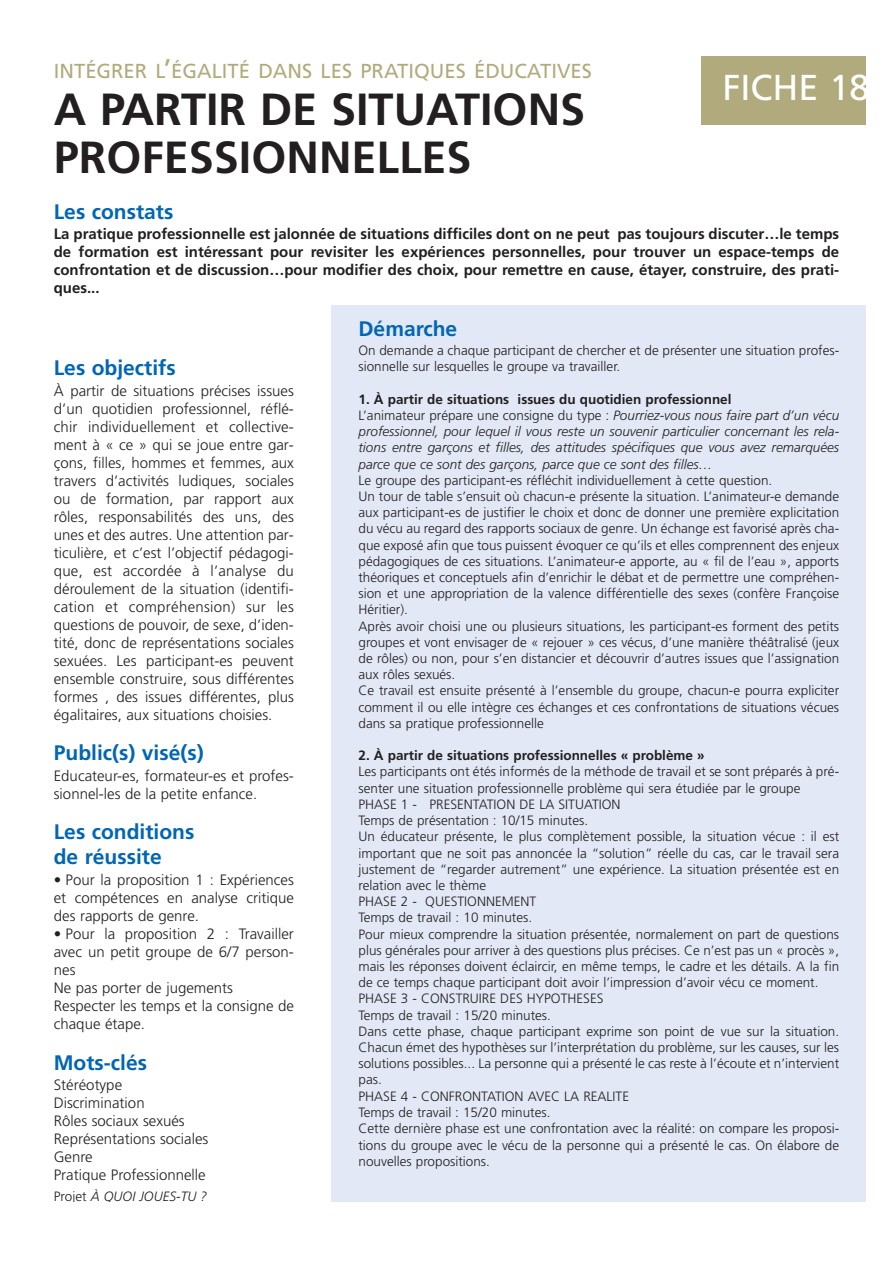
<style>
.page{position:relative;width:893px;height:1263px;background:#fff}
.page>*{position:absolute;margin:0;border:0;box-sizing:border-box;transform-origin:0 0}
.t1{font:700 45px/48px "Frutiger";color:#231f20}
.t2{font:36px "Frutiger";color:#fff}
.t3{font:700 21px/25.2px "Frutiger";color:#0166b3}
.t4{font:20.25px "Frutiger";color:#b1aa7d}
.t5{font:300 15px/18px "Frutiger";color:#231f20}
.t6{font:700 15px/18px "Frutiger";color:#231f20;text-align:justify}
.t7{font:300 13.5px/16.2px "Frutiger";color:#231f20}
.t8{font:italic 300 13.5px/16.2px "Frutiger";color:#231f20}
.t9{font:700 13.5px "Frutiger";color:#231f20}
.s1{font-size:27px}
.s2{font-style:normal}
.s3{font-weight:700;font-style:normal}
</style>
<div class="page">
<div style="left:331px;top:305px;width:535px;height:897px;background:#e2e8f5"></div>
<div style="left:701px;top:56px;width:165px;height:69px;background:#b1aa7d"></div>
<h3 class="t4" style="left:54px;top:62px;width:539px">INTÉGRER L<span class="s1">’</span>ÉGALITÉ DANS LES PRATIQUES ÉDUCATIVES</h3>
<h2 class="t2" style="left:722px;top:73px;width:149px">FICHE 18</h2>
<h1 class="t1" style="left:54px;top:89px;width:533px">A PARTIR DE SITUATIONS<br>PROFESSIONNELLES</h1>
<h3 class="t3" style="left:54px;top:201px;width:121px">Les constats</h3>
<p class="t6" style="left:54px;top:226px;width:786px">La pratique professionnelle est jalonnée de situations difficiles dont on ne peut pas toujours discuter…le temps de formation est intéressant pour revisiter les expériences personnelles, pour trouver un espace-temps de confrontation et de discussion…pour modifier des choix, pour remettre en cause, étayer, construire, des prati&shy;ques...</p>
<h3 class="t3" style="left:54px;top:357px;width:123px">Les objectifs</h3>
<p class="t5" style="left:54px;top:382px;width:242px;text-align:justify">À partir de situations précises issues d’un quotidien professionnel, réflé&shy;chir individuellement et collective&shy;ment à « ce » qui se joue entre gar&shy;çons, filles, hommes et femmes, aux travers d’activités ludiques, sociales ou de formation, par rapport aux rôles, responsabilités des uns, des unes et des autres. Une attention par&shy;ticulière, et c’est l’objectif pédagogi&shy;que, est accordée à l’analyse du déroulement de la situation (identifi&shy;cation et compréhension) sur les questions de pouvoir, de sexe, d’iden&shy;tité, donc de représentations sociales sexuées. Les participant-es peuvent ensemble construire, sous différentes formes , des issues différentes, plus égalitaires, aux situations choisies.</p>
<h3 class="t3" style="left:54px;top:742px;width:151px">Public(s) visé(s)</h3>
<p class="t5" style="left:54px;top:768px;width:241px">Educateur-es, formateur-es et profes&shy;sionnel-les de la petite enfance.</p>
<h3 class="t3" style="left:54px;top:821px;width:142px">Les conditions de réussite</h3>
<p class="t5" style="left:54px;top:872px;width:242px;text-align:justify">• Pour la proposition 1 : Expériences et compétences en analyse critique des rapports de genre.</p>
<p class="t5" style="left:54px;top:926px;width:242px">• Pour la proposition 2 : Travailler avec un petit groupe de 6/7 person&shy;nes<br>Ne pas porter de jugements<br>Respecter les temps et la consigne de chaque étape.</p>
<h3 class="t3" style="left:54px;top:1051px;width:95px">Mots-clés</h3>
<p class="t5" style="left:54px;top:1077px;width:156px">Stéréotype<br>Discrimination<br>Rôles sociaux sexués<br>Représentations sociales<br>Genre<br>Pratique Professionnelle</p>
<p class="t8" style="left:54px;top:1189px;width:155px"><span class="s2">Projet</span> À QUOI JOUES-TU ?</p>
<h3 class="t3" style="left:358px;top:317px;width:100px">Démarche</h3>
<p class="t7" style="left:358px;top:343px;width:482px">On demande a chaque participant de chercher et de présenter une situation profes&shy;sionnelle sur lesquelles le groupe va travailler.</p>
<p class="t8" style="left:358px;top:392px;width:482px"><span class="s3">1. À partir de situations issues du quotidien professionnel<br></span><span class="s2">L’animateur prépare une consigne du type :</span> Pourriez-vous nous faire part d’un vécu professionnel, pour lequel il vous reste un souvenir particulier concernant les rela&shy;tions entre garçons et filles, des attitudes spécifiques que vous avez remarquées parce que ce sont des garçons, parce que ce sont des filles…</p>
<p class="t7" style="left:358px;top:473px;width:482px">Le groupe des participant-es réfléchit individuellement à cette question.<br>Un tour de table s’ensuit où chacun-e présente la situation. L’animateur-e demande aux participant-es de justifier le choix et donc de donner une première explicitation du vécu au regard des rapports sociaux de genre. Un échange est favorisé après cha&shy;que exposé afin que tous puissent évoquer ce qu’ils et elles comprennent des enjeux pédagogiques de ces situations. L’animateur-e apporte, au « fil de l’eau », apports théoriques et conceptuels afin d’enrichir le débat et de permettre une compréhen&shy;sion et une appropriation de la valence différentielle des sexes (confère Françoise Héritier).<br>Après avoir choisi une ou plusieurs situations, les participant-es forment des petits groupes et vont envisager de « rejouer » ces vécus, d’une manière théâtralisé (jeux de rôles) ou non, pour s’en distancier et découvrir d’autres issues que l’assignation aux rôles sexués.<br>Ce travail est ensuite présenté à l’ensemble du groupe, chacun-e pourra expliciter comment il ou elle intègre ces échanges et ces confrontations de situations vécues dans sa pratique professionnelle</p>
<p class="t9" style="left:358px;top:750px;width:348px">2. À partir de situations professionnelles « problème »</p>
<p class="t7" style="left:358px;top:765px;width:482px">Les participants ont étés informés de la méthode de travail et se sont préparés à pré&shy;senter une situation professionnelle problème qui sera étudiée par le groupe PHASE 1 - PRESENTATION DE LA SITUATION<br>Temps de présentation : 10/15 minutes.<br>Un éducateur présente, le plus complètement possible, la situation vécue : il est important que ne soit pas annoncée la “solution” réelle du cas, car le travail sera justement de “regarder autrement” une expérience. La situation présentée est en relation avec le thème<br>PHASE 2 - QUESTIONNEMENT<br>Temps de travail : 10 minutes.<br>Pour mieux comprendre la situation présentée, normalement on part de questions plus générales pour arriver à des questions plus précises. Ce n’est pas un « procès », mais les réponses doivent éclaircir, en même temps, le cadre et les détails. A la fin de ce temps chaque participant doit avoir l’impression d’avoir vécu ce moment.<br>PHASE 3 - CONSTRUIRE DES HYPOTHESES<br>Temps de travail : 15/20 minutes.<br>Dans cette phase, chaque participant exprime son point de vue sur la situation.<br>Chacun émet des hypothèses sur l’interprétation du problème, sur les causes, sur les solutions possibles... La personne qui a présenté le cas reste à l’écoute et n’intervient pas.<br>PHASE 4 - CONFRONTATION AVEC LA REALITE<br>Temps de travail : 15/20 minutes.<br>Cette dernière phase est une confrontation avec la réalité: on compare les proposi&shy;tions du groupe avec le vécu de la personne qui a présenté le cas. On élabore de nouvelles propositions.</p>
</div>
